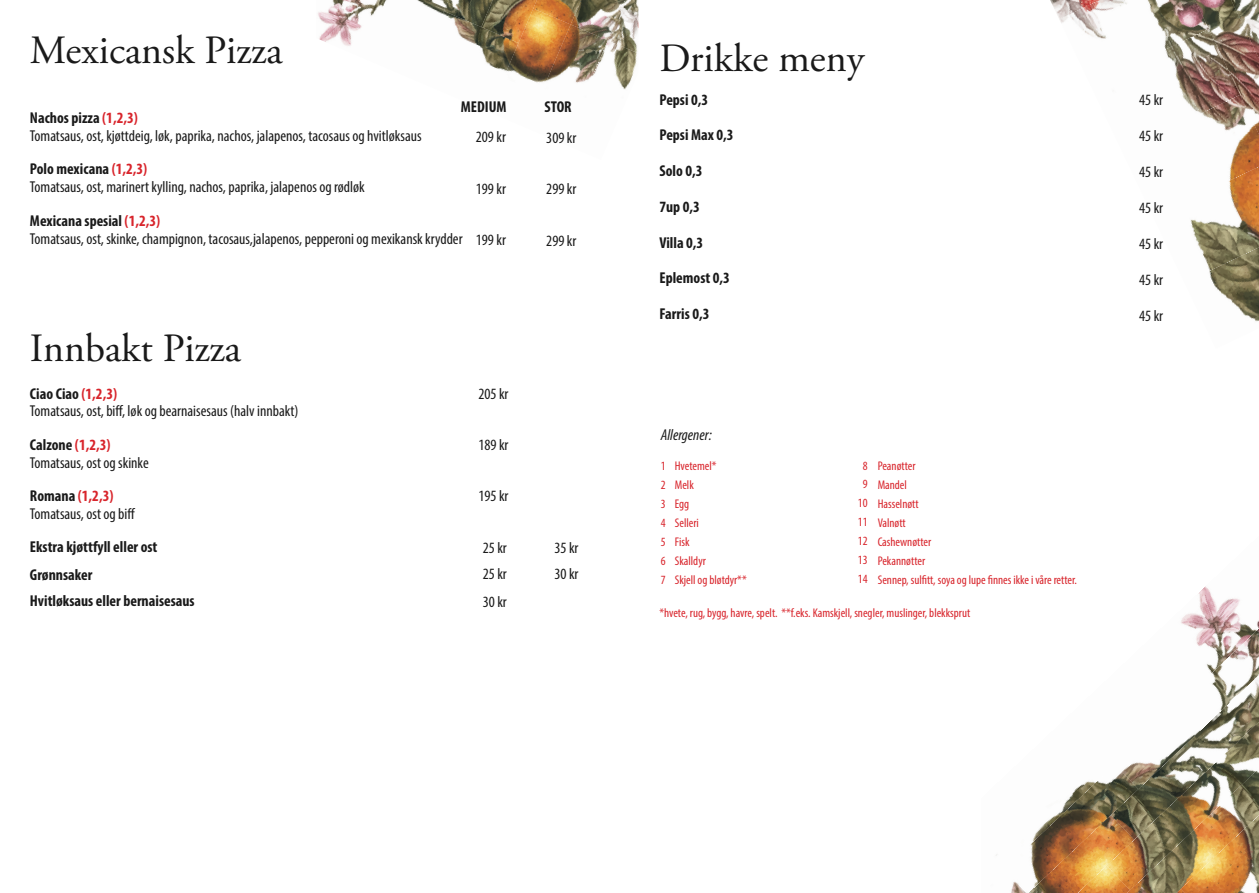
<style>
.page{position:relative;width:1259px;height:893px;background:#fff}
.page>*{position:absolute;margin:0;border:0;box-sizing:border-box;transform-origin:0 0}
.t1{font:40.05px "Adobe Garamond Pro";color:#1a1a1a}
.t2{font:condensed 15.75px/17.9px "Myriad Pro";color:#1a1a1a}
.t3{font:700 condensed 15.75px/28.2px "Myriad Pro";color:#1a1a1a}
.t4{font:italic condensed 15.75px "Myriad Pro";color:#1a1a1a}
.t5{font:condensed 12.6px/18.9px "Myriad Pro";color:#d8242b}
.s1{font-weight:700}
.s2{font-weight:700;color:#d8242b}
</style>
<div class="page">
<img style="left:318px;top:0;width:39px;height:46px">
<img style="left:354px;top:0;width:33px;height:30px">
<img style="left:417px;top:0;width:27px;height:11px">
<img style="left:444px;top:0;width:37px;height:11px">
<img style="left:436px;top:11px;width:67px;height:50px">
<img style="left:481px;top:0;width:52px;height:43px">
<img style="left:485px;top:61px;width:18px;height:9px">
<img style="left:533px;top:0;width:37px;height:8px">
<img style="left:503px;top:8px;width:67px;height:75px">
<img style="left:570px;top:0;width:38px;height:24px">
<img style="left:541px;top:24px;width:67px;height:59px">
<img style="left:608px;top:0;width:30px;height:40px">
<img style="left:578px;top:40px;width:60px;height:50px">
<img style="left:1198px;top:586px;width:61px;height:42px">
<img style="left:1225px;top:628px;width:34px;height:47px">
<img style="left:1225px;top:675px;width:34px;height:47px">
<img style="left:1142px;top:722px;width:117px;height:46px">
<img style="left:1142px;top:611px;width:83px;height:128px">
<img style="left:1138px;top:768px;width:121px;height:125px">
<img style="left:1180px;top:815px;width:79px;height:78px">
<img style="left:1132px;top:762px;width:10px;height:54px">
<img style="left:1011px;top:764px;width:127px;height:129px">
<svg style="left:1176px;top:889px;width:8px;height:4px"></svg>
<img style="left:1028px;top:815px;width:106px;height:78px">
<img style="left:1077px;top:865px;width:53px;height:28px">
<img style="left:996px;top:767px;width:64px;height:124px">
<img style="left:1213px;top:283px;width:46px;height:39px">
<img style="left:1190px;top:217px;width:69px;height:66px">
<img style="left:1229px;top:135px;width:30px;height:82px">
<img style="left:1209px;top:0;width:50px;height:135px">
<img style="left:1179px;top:29px;width:61px;height:122px">
<img style="left:1231px;top:0;width:28px;height:59px">
<img style="left:1059px;top:0;width:150px;height:85px">
<img style="left:1050px;top:0;width:50px;height:19px">
<h1 class="t1" style="left:30px;top:26px;width:254px">Mexicansk Pizza</h1>
<p class="t3" style="left:461px;top:92px;width:47px">MEDIUM</p>
<p class="t3" style="left:544px;top:92px;width:29px">STOR</p>
<p class="t2" style="left:30px;top:109px;width:393px"><span class="s1">Nachos pizza</span> <span class="s2">(1,2,3)<br></span>Tomatsaus, ost, kjøttdeig, løk, paprika, nachos, jalapenos, tacosaus og hvitløksaus</p>
<p class="t2" style="left:30px;top:160px;width:336px"><span class="s1">Polo mexicana</span> <span class="s2">(1,2,3)<br></span>Tomatsaus, ost, marinert kylling, nachos, paprika, jalapenos og rødløk</p>
<p class="t2" style="left:30px;top:211px;width:434px"><span class="s1">Mexicana spesial</span> <span class="s2">(1,2,3)<br></span>Tomatsaus, ost, skinke, champignon, tacosaus,jalapenos, pepperoni og mexikansk krydder</p>
<p class="t2" style="left:476px;top:128px;width:32px">209 kr</p>
<p class="t2" style="left:546px;top:129px;width:32px">309 kr</p>
<p class="t2" style="left:476px;top:179px;width:32px">199 kr</p>
<p class="t2" style="left:546px;top:180px;width:32px">299 kr</p>
<p class="t2" style="left:476px;top:231px;width:32px">199 kr</p>
<p class="t2" style="left:546px;top:231px;width:32px">299 kr</p>
<h1 class="t1" style="left:30px;top:325px;width:213px">Innbakt Pizza</h1>
<p class="t2" style="left:30px;top:384px;width:270px"><span class="s1">Ciao Ciao</span> <span class="s2">(1,2,3)<br></span>Tomatsaus, ost, biff, løk og bearnaisesaus (halv innbakt)</p>
<p class="t2" style="left:30px;top:435px;width:120px"><span class="s1">Calzone</span> <span class="s2">(1,2,3)<br></span>Tomatsaus, ost og skinke</p>
<p class="t2" style="left:30px;top:486px;width:107px"><span class="s1">Romana</span> <span class="s2">(1,2,3)<br></span>Tomatsaus, ost og biff</p>
<p class="t3" style="left:30px;top:532px;width:129px">Ekstra kjøttfyll eller ost<br>Grønnsaker</p>
<p class="t3" style="left:30px;top:587px;width:166px">Hvitløksaus eller bernaisesaus</p>
<p class="t2" style="left:478px;top:384px;width:32px">205 kr</p>
<p class="t2" style="left:478px;top:435px;width:32px">189 kr</p>
<p class="t2" style="left:478px;top:486px;width:32px">195 kr</p>
<p class="t2" style="left:483px;top:538px;width:26px">25 kr</p>
<p class="t2" style="left:483px;top:565px;width:26px">25 kr</p>
<p class="t2" style="left:483px;top:592px;width:26px">30 kr</p>
<p class="t2" style="left:554px;top:534px;width:26px;line-height:26.2px">35 kr<br>30 kr</p>
<h1 class="t1" style="left:659px;top:34px;width:206px">Drikke meny</h1>
<p class="t3" style="left:659px;top:85px;width:50px">Pepsi 0,3</p>
<p class="t3" style="left:659px;top:121px;width:76px">Pepsi Max 0,3</p>
<p class="t3" style="left:659px;top:156px;width:45px">Solo 0,3</p>
<p class="t3" style="left:659px;top:192px;width:42px">7up 0,3</p>
<p class="t3" style="left:659px;top:228px;width:45px">Villa 0,3</p>
<p class="t3" style="left:659px;top:264px;width:72px">Eplemost 0,3</p>
<p class="t3" style="left:659px;top:299px;width:51px">Farris 0,3</p>
<p class="t4" style="left:661px;top:426px;width:53px">Allergener:</p>
<p class="t5" style="left:675px;top:456px;width:73px">Hvetemel*<br>Melk<br>Egg<br>Selleri<br>Fisk<br>Skalldyr<br>Skjell og bløtdyr**</p>
<p class="t5" style="left:858px;top:456px;width:11px;text-align:center">8<br>9<br>10<br>11<br>12<br>13<br>14</p>
<p class="t5" style="left:877px;top:456px;width:201px">Peanøtter<br>Mandel<br>Hasselnøtt<br>Valnøtt<br>Cashewnøtter<br>Pekannøtter<br>Sennep, sulfitt, soya og lupe finnes ikke i våre retter.</p>
<p class="t5" style="left:661px;top:456px;width:6px;text-align:justify">1<br>2<br>3<br>4<br>5<br>6<br>7</p>
<p class="t5" style="left:659px;top:604px;width:312px">*hvete, rug, bygg, havre, spelt. **f.eks. Kamskjell, snegler, muslinger, blekksprut</p>
<p class="t2" style="left:1139px;top:90px;width:26px">45 kr</p>
<p class="t2" style="left:1139px;top:126px;width:26px">45 kr</p>
<p class="t2" style="left:1139px;top:163px;width:26px">45 kr</p>
<p class="t2" style="left:1139px;top:199px;width:26px">45 kr</p>
<p class="t2" style="left:1139px;top:235px;width:26px">45 kr</p>
<p class="t2" style="left:1139px;top:271px;width:26px">45 kr</p>
<p class="t2" style="left:1139px;top:307px;width:26px">45 kr</p>
</div>
